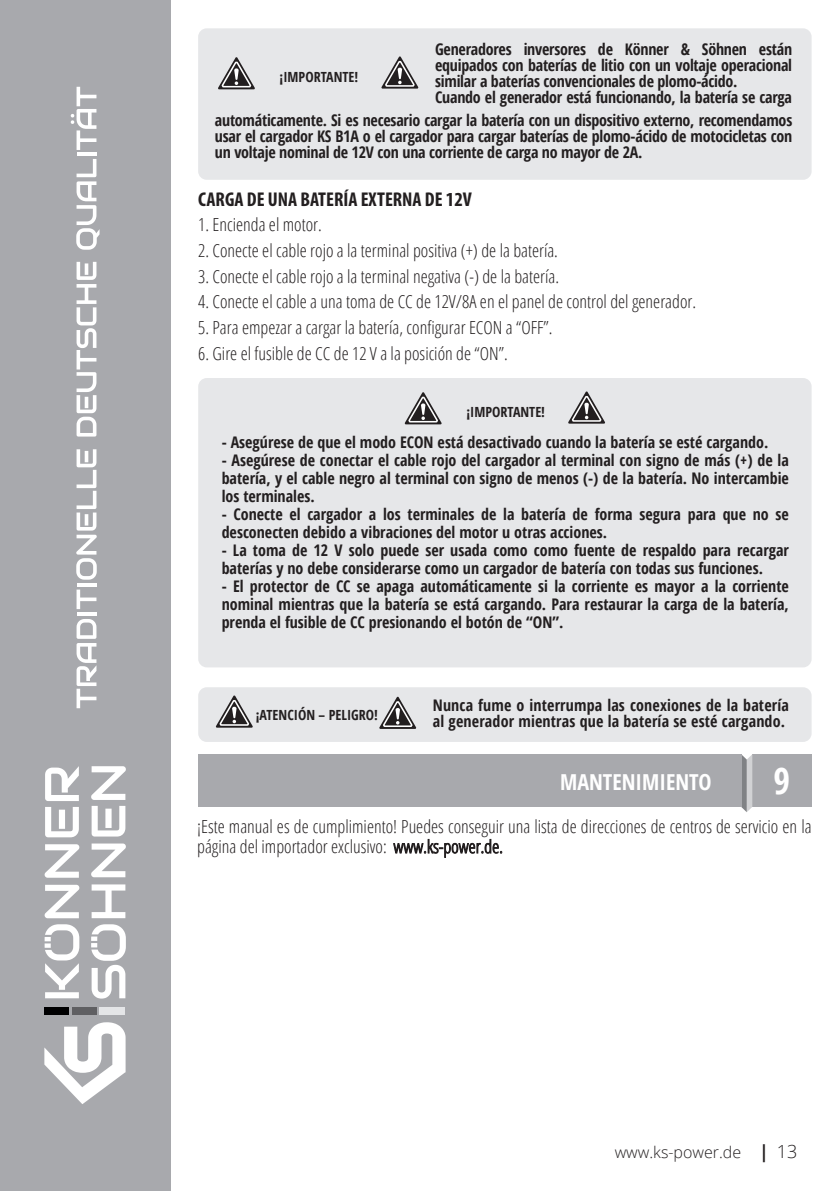
<style>
.page{position:relative;width:840px;height:1191px;background:#fff}
.page>*{position:absolute;margin:0;border:0;box-sizing:border-box;transform-origin:0 0}
.t1{font:700 condensed 36px "Open Sans";color:#fff}
.t2{font:700 condensed 22px "Open Sans";color:#fff}
.t3{font:700 condensed 20px "Myriad Pro";color:#231f20}
.t4{font:300 condensed 18px/20px "Open Sans";color:#231f20}
.t5{font:700 condensed 16px/16px "Open Sans";color:#231f20}
.t6{font:300 16px "Open Sans";color:#231f20}
.t7{font:700 condensed 14px "Open Sans";color:#231f20}
.s1{font-weight:700;font-stretch:condensed;font-size:18px}
.s2{font-size:18px}
</style>
<div class="page">
<div style="left:0;top:0;width:170px;height:1191px;background:#a8a9ad"></div>
<svg style="left:76px;top:619px;width:20px;height:89px"></svg>
<hr style="left:76px;top:612px;width:20px;height:3px;background:#fff">
<svg style="left:76px;top:589px;width:20px;height:20px"></svg>
<hr style="left:76px;top:583px;width:20px;height:4px;background:#fff">
<svg style="left:76px;top:449px;width:21px;height:130px"></svg>
<svg style="left:76px;top:262px;width:20px;height:174px"></svg>
<svg style="left:76px;top:159px;width:23px;height:91px"></svg>
<hr style="left:76px;top:153px;width:20px;height:3px;background:#fff">
<svg style="left:71px;top:87px;width:25px;height:63px"></svg>
<svg style="left:44px;top:1022px;width:81px;height:82px"></svg>
<svg style="left:45px;top:884px;width:34px;height:34px"></svg>
<svg style="left:45px;top:844px;width:34px;height:33px"></svg>
<svg style="left:45px;top:807px;width:34px;height:30px"></svg>
<svg style="left:45px;top:766px;width:34px;height:35px"></svg>
<svg style="left:92px;top:884px;width:33px;height:34px"></svg>
<svg style="left:91px;top:843px;width:35px;height:34px"></svg>
<svg style="left:92px;top:806px;width:33px;height:30px"></svg>
<svg style="left:91px;top:766px;width:35px;height:34px"></svg>
<svg style="left:45px;top:924px;width:34px;height:74px"></svg>
<svg style="left:91px;top:924px;width:35px;height:74px"></svg>
<div style="left:44px;top:1007px;width:25px;height:8px;background:#000001"></div>
<div style="left:72px;top:1007px;width:24px;height:8px;background:#5f5f62"></div>
<div style="left:99px;top:1007px;width:26px;height:8px;background:#e4e5e7"></div>
<div style="left:198px;top:28px;width:613px;height:152px;background:#e6e7e9;border-radius:9px"></div>
<svg style="left:218px;top:57px;width:37px;height:32px"></svg>
<svg style="left:381px;top:56px;width:37px;height:33px"></svg>
<div style="left:198px;top:378px;width:613px;height:289px;background:#e6e7e9;border-radius:9px"></div>
<svg style="left:404px;top:392px;width:37px;height:32px"></svg>
<svg style="left:568px;top:391px;width:37px;height:32px"></svg>
<div style="left:198px;top:687px;width:613px;height:55px;background:#e6e7e9;border-radius:9px"></div>
<svg style="left:215px;top:695px;width:38px;height:32px"></svg>
<svg style="left:379px;top:696px;width:37px;height:33px"></svg>
<div style="left:751px;top:754px;width:60px;height:53px;background:#a8a9ad"></div>
<svg style="left:740px;top:754px;width:11px;height:58px"></svg>
<div style="left:198px;top:754px;width:542px;height:53px;background:#a8a9ad"></div>
<p class="t7" style="left:279px;top:67px;width:80px">¡IMPORTANTE!</p>
<p class="t5" style="left:435px;top:41px;width:358px">Generadores inversores de Könner &amp; Söhnen están equipados con baterías de litio con un voltaje operacional similar a baterías convencionales de plomo-ácido.<br>Cuando el generador está funcionando, la batería se carga</p>
<p class="t5" style="left:215px;top:112px;width:578px;text-align:justify">automáticamente. Si es necesario cargar la batería con un dispositivo externo, recomendamos usar el cargador KS B1A o el cargador para cargar baterías de plomo-ácido de motocicletas con un voltaje nominal de 12V con una corriente de carga no mayor de 2A.</p>
<p class="t3" style="left:198px;top:186px;width:275px">CARGA DE UNA BATERÍA EXTERNA DE 12V</p>
<p class="t4" style="left:198px;top:214px;width:125px">1. Encienda el motor.</p>
<p class="t4" style="left:198px;top:240px;width:361px">2. Conecte el cable rojo a la terminal positiva (+) de la batería.</p>
<p class="t4" style="left:198px;top:265px;width:362px">3. Conecte el cable rojo a la terminal negativa (-) de la batería.</p>
<p class="t4" style="left:198px;top:291px;width:499px">4. Conecte el cable a una toma de CC de 12V/8A en el panel de control del generador.</p>
<p class="t4" style="left:198px;top:317px;width:355px">5. Para empezar a cargar la batería, configurar ECON a “OFF”.</p>
<p class="t4" style="left:198px;top:342px;width:311px">6. Gire el fusible de CC de 12 V a la posición de “ON”.</p>
<p class="t7" style="left:466px;top:402px;width:80px">¡IMPORTANTE!</p>
<p class="t5" style="left:221px;top:434px;width:548px">- Asegúrese de que el modo ECON está desactivado cuando la batería se esté cargando.</p>
<p class="t5" style="left:221px;top:451px;width:568px;line-height:18px;text-align:justify">- Asegúrese de conectar el cable rojo del cargador al terminal con signo de más (+) de la batería, y el cable negro al terminal con signo de menos (-) de la batería. No intercambie los terminales.</p>
<p class="t5" style="left:221px;top:505px;width:568px;line-height:18px">- Conecte el cargador a los terminales de la batería de forma segura para que no se desconecten debido a vibraciones del motor u otras acciones.</p>
<p class="t5" style="left:221px;top:541px;width:568px;line-height:18px">- La toma de 12 V solo puede ser usada como como fuente de respaldo para recargar baterías y no debe considerarse como un cargador de batería con todas sus funciones.</p>
<p class="t5" style="left:221px;top:577px;width:568px;line-height:18px;text-align:justify">- El protector de CC se apaga automáticamente si la corriente es mayor a la corriente nominal mientras que la batería se está cargando. Para restaurar la carga de la batería, prenda el fusible de CC presionando el botón de “ON”.</p>
<p class="t7" style="left:255px;top:705px;width:124px">¡ATENCIÓN – PELIGRO!</p>
<p class="t5" style="left:432px;top:696px;width:357px">Nunca fume o interrumpa las conexiones de la batería al generador mientras que la batería se esté cargando.</p>
<h2 class="t2" style="left:559px;top:766px;width:153px">MANTENIMIENTO</h2>
<h1 class="t1" style="left:773px;top:756px;width:18px">9</h1>
<p class="t4" style="left:197px;top:816px;width:615px">¡Este manual es de cumplimiento! Puedes conseguir una lista de direcciones de centros de servicio en la página del importador exclusivo: www.ks-power.de.</p>
<p class="t6" style="left:614px;top:1141px;width:184px">www.ks-power.de <span class="s1">|</span> <span class="s2">13</span></p>
</div>
